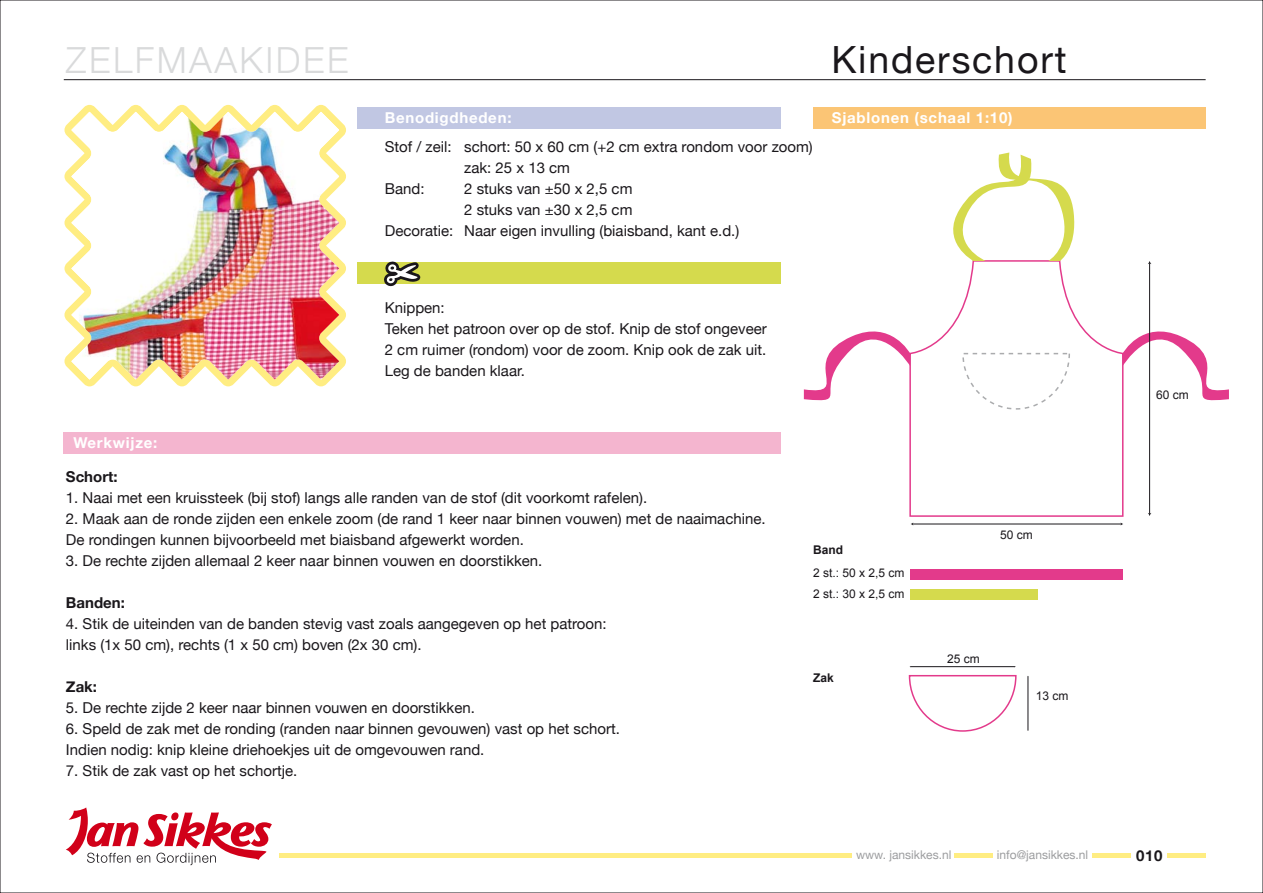
<style>
.page{position:relative;width:1263px;height:893px;background:#fff}
.page>*{position:absolute;margin:0;border:0;box-sizing:border-box;transform-origin:0 0}
.t1{font:37.5px "Helvetica Neue";letter-spacing:.05em;color:#1a171b}
.t2{font:300 36px "Helvetica Neue";letter-spacing:.07em;color:#d9dadb}
.t3{font:15px/21px "Helvetica Neue";color:#1a171b}
.t4{font:700 15px "Helvetica Neue";letter-spacing:.05em;color:#fff}
.t5{font:700 15px "Helvetica Neue";color:#1a171b}
.t6{font:12px/21px "Arial";color:#1a171b}
.t7{font:12px "Helvetica Neue";color:#9c9d9f}
.t8{font:700 12px "Arial";color:#1a171b}
</style>
<div class="page">
<svg style="left:1124px;top:319px;width:105px;height:85px"></svg>
<svg style="left:909px;top:261px;width:215px;height:256px"></svg>
<svg style="left:803px;top:319px;width:107px;height:85px"></svg>
<svg style="left:953px;top:152px;width:122px;height:109px"></svg>
<hr style="left:912px;top:524px;width:209px;height:1px;background:#1a171b">
<hr style="left:1149px;top:263px;width:1px;height:251px;background:#1a171b">
<div style="left:910px;top:569px;width:213px;height:10px;background:#e33a8b"></div>
<div style="left:910px;top:589px;width:128px;height:10px;background:#d5da4d"></div>
<hr style="left:910px;top:666px;width:105px;height:1px;background:#1a171b">
<hr style="left:1028px;top:676px;width:1px;height:54px;background:#1a171b">
<div style="left:64px;top:433px;width:717px;height:21px;background:#f4b5cf"></div>
<div style="left:358px;top:108px;width:423px;height:21px;background:#c1c7e3"></div>
<div style="left:358px;top:263px;width:423px;height:21px;background:#d5da4d"></div>
<svg style="left:64px;top:105px;width:282px;height:281px"></svg>
<img style="left:71px;top:112px;width:268px;height:267px">
<div style="left:813px;top:108px;width:393px;height:21px;background:#fbc575"></div>
<svg style="left:384px;top:261px;width:36px;height:25px"></svg>
<svg style="left:66px;top:807px;width:206px;height:58px"></svg>
<svg style="left:961px;top:352px;width:110px;height:58px"></svg>
<svg style="left:908px;top:675px;width:109px;height:57px"></svg>
<hr style="left:64px;top:79px;width:1142px;height:1px;background:#1a171b">
<div style="left:279px;top:853px;width:573px;height:5px;background:#ffed82"></div>
<div style="left:1167px;top:853px;width:39px;height:5px;background:#ffed82"></div>
<div style="left:1092px;top:853px;width:38px;height:5px;background:#ffed82"></div>
<div style="left:955px;top:853px;width:38px;height:5px;background:#ffed82"></div>
<h2 class="t2" style="left:66px;top:38px;width:284px">ZELFMAAKIDEE</h2>
<h1 class="t1" style="left:831px;top:37px;width:237px">Kinderschort</h1>
<p class="t4" style="left:385px;top:109px;width:128px">Benodigdheden:</p>
<p class="t4" style="left:832px;top:109px;width:182px">Sjablonen (schaal 1:10)</p>
<p class="t3" style="left:385px;top:136px;width:429px">Stof / zeil: schort: 50 x 60 cm (+2 cm extra rondom voor zoom)</p>
<p class="t3" style="left:464px;top:157px;width:107px">zak: 25 x 13 cm</p>
<p class="t3" style="left:385px;top:178px;width:41px">Band:</p>
<p class="t3" style="left:464px;top:178px;width:170px">2 stuks van ±50 x 2,5 cm</p>
<p class="t3" style="left:464px;top:199px;width:170px">2 stuks van ±30 x 2,5 cm</p>
<p class="t3" style="left:385px;top:220px;width:356px">Decoratie: Naar eigen invulling (biaisband, kant e.d.)</p>
<p class="t4" style="left:74px;top:433px;width:85px">Werkwijze:</p>
<p class="t3" style="left:385px;top:297px;width:384px">Knippen:<br>Teken het patroon over op de stof. Knip de stof ongeveer 2 cm ruimer (rondom) voor de zoom. Knip ook de zak uit.<br>Leg de banden klaar.</p>
<p class="t5" style="left:66px;top:468px;width:53px">Schort:</p>
<p class="t3" style="left:66px;top:487px;width:583px">1. Naai met een kruissteek (bij stof) langs alle randen van de stof (dit voorkomt rafelen).</p>
<p class="t3" style="left:66px;top:508px;width:701px">2. Maak aan de ronde zijden een enkele zoom (de rand 1 keer naar binnen vouwen) met de naaimachine.<br>De rondingen kunnen bijvoorbeeld met biaisband afgewerkt worden.</p>
<p class="t3" style="left:66px;top:550px;width:478px">3. De rechte zijden allemaal 2 keer naar binnen vouwen en doorstikken.</p>
<p class="t5" style="left:66px;top:594px;width:60px">Banden:</p>
<p class="t3" style="left:66px;top:613px;width:542px">4. Stik de uiteinden van de banden stevig vast zoals aangegeven op het patroon: links (1x 50 cm), rechts (1 x 50 cm) boven (2x 30 cm).</p>
<p class="t5" style="left:66px;top:678px;width:33px">Zak:</p>
<p class="t3" style="left:66px;top:697px;width:410px">5. De rechte zijde 2 keer naar binnen vouwen en doorstikken.</p>
<p class="t3" style="left:66px;top:718px;width:556px">6. Speld de zak met de ronding (randen naar binnen gevouwen) vast op het schort.<br>Indien nodig: knip kleine driehoekjes uit de omgevouwen rand.</p>
<p class="t3" style="left:66px;top:760px;width:233px">7. Stik de zak vast op het schortje.</p>
<p class="t8" style="left:813px;top:542px;width:31px">Band</p>
<p class="t6" style="left:813px;top:562px;width:93px">2 st.: 50 x 2,5 cm<br>2 st.: 30 x 2,5 cm</p>
<p class="t8" style="left:813px;top:670px;width:22px">Zak</p>
<p class="t6" style="left:1000px;top:525px;width:34px">50 cm</p>
<p class="t6" style="left:947px;top:648px;width:34px">25 cm</p>
<p class="t6" style="left:1036px;top:686px;width:34px">13 cm</p>
<p class="t6" style="left:1156px;top:385px;width:34px">60 cm</p>
<p class="t7" style="left:856px;top:848px;width:97px">www. jansikkes.nl</p>
<p class="t7" style="left:997px;top:848px;width:93px">info@jansikkes.nl</p>
<p class="t5" style="left:1136px;top:846px;width:28px">010</p>
</div>
